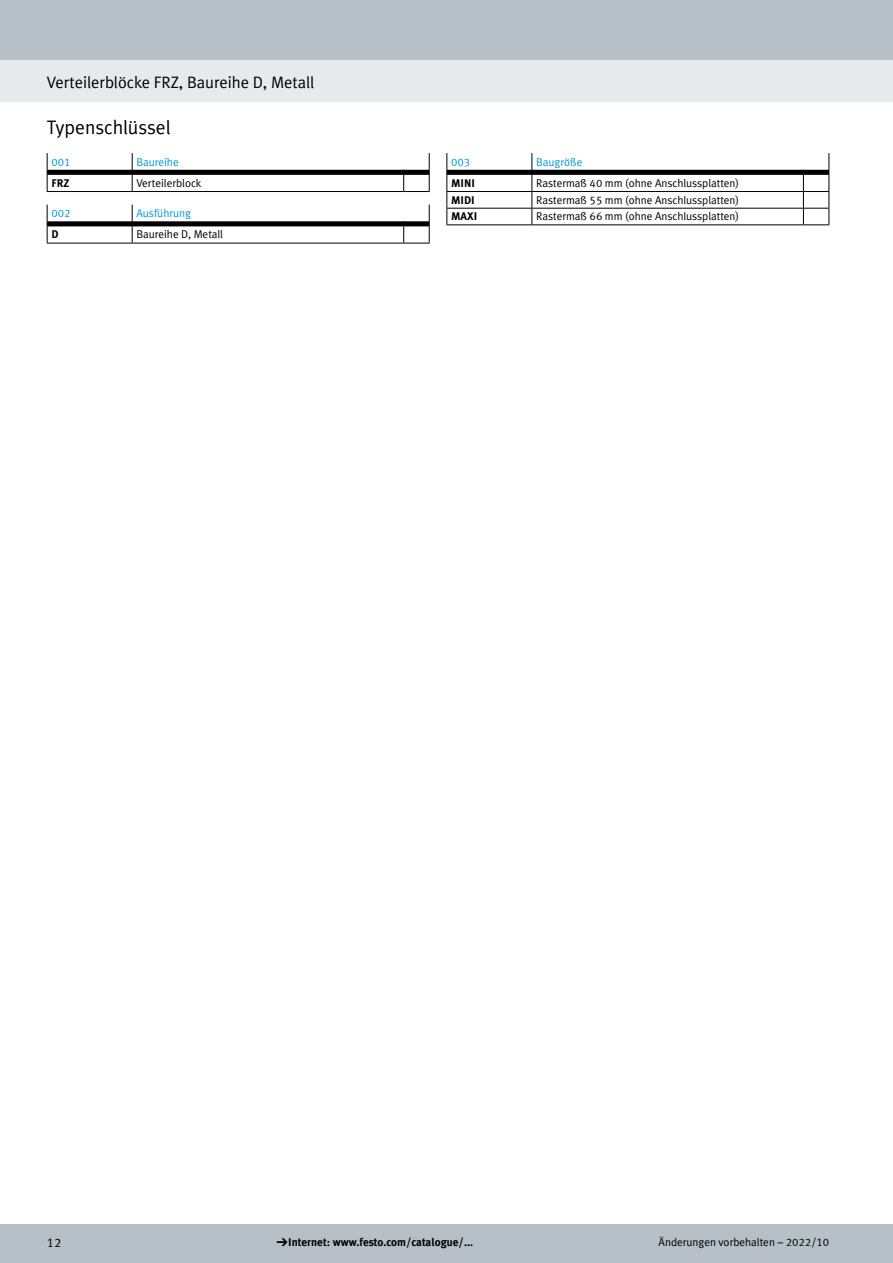
<style>
.page{position:relative;width:893px;height:1263px;background:#fff}
.page>*{position:absolute;margin:0;border:0;box-sizing:border-box;transform-origin:0 0}
.FES_title_section{font:19.5px "Festo";color:#000}
.FES_title_family{font:16.5px "Festo";color:#000}
.t1{font:12.75px "Festo";color:#000}
.t2{font:11.25px "Festo";color:#000}
.t3{font:700 11.25px "Festo";color:#000}
.t4{font:11.25px "Festo";color:#0095db}
.s1{font-family:"Meto Pict 182";font-weight:400}
</style>
<div class="page">
<div style="left:0;top:1225px;width:893px;height:38px;background:#b6c0c6"></div>
<div style="left:0;top:60px;width:893px;height:42px;background:#e7eaec"></div>
<div style="left:0;top:0;width:893px;height:60px;background:#b6c0c6"></div>
<svg style="left:47px;top:153px;width:383px;height:39px"></svg>
<svg style="left:47px;top:205px;width:383px;height:39px"></svg>
<svg style="left:446px;top:153px;width:383px;height:72px"></svg>
<p class="FES_title_family" style="left:47px;top:70px;width:269px">Verteilerblöcke FRZ, Baureihe D, Metall</p>
<p class="FES_title_section" style="left:47px;top:113px;width:125px">Typenschlüssel</p>
<p class="t4" style="left:51px;top:153px;width:21px">001</p>
<p class="t4" style="left:136px;top:153px;width:44px">Baureihe</p>
<p class="t3" style="left:51px;top:174px;width:20px">FRZ</p>
<p class="t2" style="left:136px;top:174px;width:67px">Verteilerblock</p>
<p class="t4" style="left:51px;top:205px;width:21px">002</p>
<p class="t4" style="left:136px;top:205px;width:56px">Ausführung</p>
<p class="t3" style="left:51px;top:226px;width:9px">D</p>
<p class="t2" style="left:136px;top:226px;width:88px">Baureihe D, Metall</p>
<p class="t4" style="left:451px;top:153px;width:21px">003</p>
<p class="t4" style="left:536px;top:153px;width:48px">Baugröße</p>
<p class="t3" style="left:451px;top:174px;width:25px">MINI</p>
<p class="t2" style="left:536px;top:174px;width:205px">Rastermaß 40 mm (ohne Anschlussplatten)</p>
<p class="t3" style="left:451px;top:191px;width:25px">MIDI</p>
<p class="t2" style="left:536px;top:191px;width:205px">Rastermaß 55 mm (ohne Anschlussplatten)</p>
<p class="t3" style="left:451px;top:207px;width:28px">MAXI</p>
<p class="t2" style="left:536px;top:208px;width:205px">Rastermaß 66 mm (ohne Anschlussplatten)</p>
<p class="t1" style="left:47px;top:1233px;width:16px">12</p>
<p class="t3" style="left:276px;top:1234px;width:198px"><span class="s1">d</span> Internet: www.festo.com/catalogue/...</p>
<p class="t2" style="left:659px;top:1234px;width:172px">Änderungen vorbehalten – 2022/10</p>
</div>
